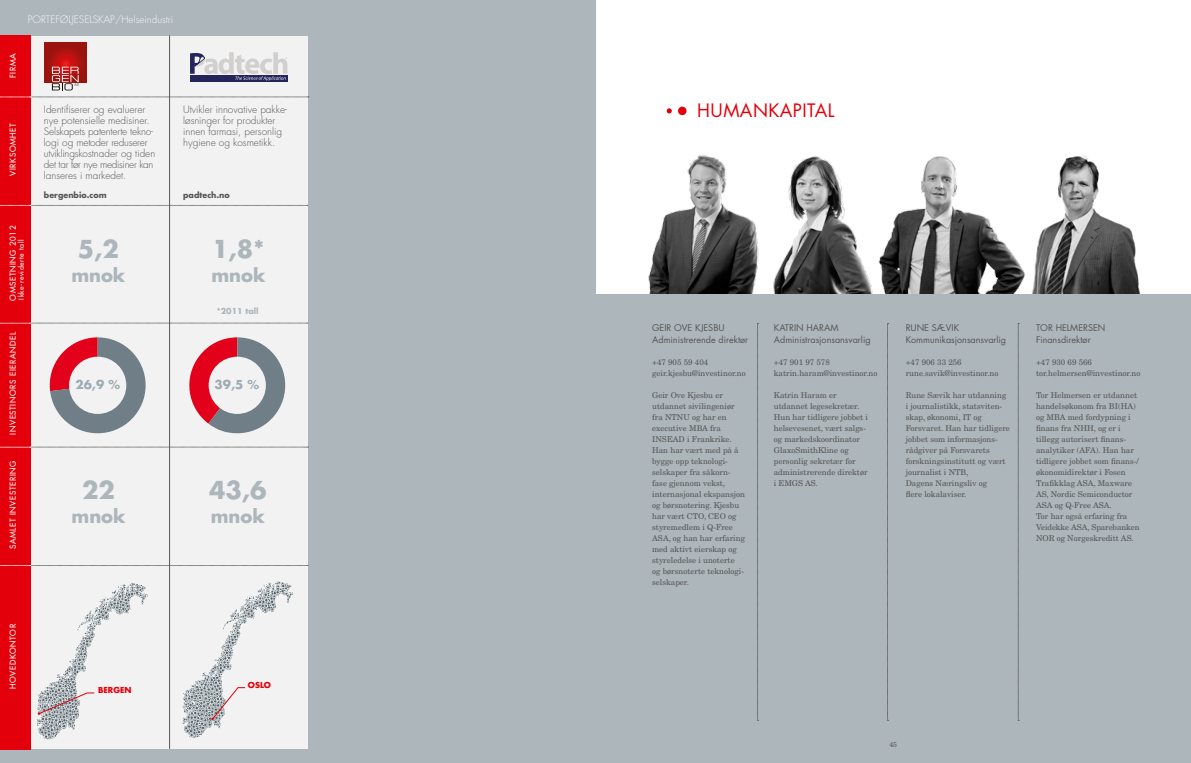
<style>
.page{position:relative;width:1191px;height:763px;background:#fff}
.page>*{position:absolute;margin:0;border:0;box-sizing:border-box;transform-origin:0 0}
.t1{font:700 24px "Futura Std";color:#acb6bb}
.t2{font:700 18px "Futura Std";color:#acb6bb}
.t3{font:18px "Futura";letter-spacing:.025em;color:#e3000b}
.t4{font:700 12px "Futura Std";color:#9eabb3}
.t5{font:300 10px/11px "Futura Std";color:#565655}
.t6{font:300 10px "Futura Std";color:#f9fafa}
.t7{font:9px/12px "Futura";color:#565655}
.t8{font:8px/11px "New Century Schlbk";color:#565655}
.t9{font:500 8px "Futura Std";letter-spacing:.075em;color:#fff}
.t10{font:700 8px "Futura Std";color:#565655}
.t11{font:700 8px "Futura Std";color:#e3000b}
.t12{font:700 8px "Futura Std";color:#acb6bb}
.t13{font:500 7px "Futura Std";letter-spacing:.075em;color:#fff}
.t14{font:7px "New Century Schlbk";color:#565655}
</style>
<div class="page">
<img style="left:1032px;top:155px;width:109px;height:139px">
<img style="left:648px;top:154px;width:111px;height:140px">
<img style="left:773px;top:156px;width:100px;height:138px">
<img style="left:878px;top:156px;width:148px;height:138px">
<div style="left:678px;top:107px;width:8px;height:8px;background:#e3000b;border-radius:50%"></div>
<svg style="left:666px;top:108px;width:6px;height:5px"></svg>
<div style="left:595px;top:294px;width:596px;height:469px;background:#acb6bb"></div>
<svg style="left:757px;top:323px;width:1px;height:398px"></svg>
<svg style="left:887px;top:323px;width:1px;height:398px"></svg>
<svg style="left:1018px;top:323px;width:1px;height:398px"></svg>
<div style="left:0;top:0;width:596px;height:763px;background:#acb6bb"></div>
<div style="left:0;top:36px;width:307px;height:712px;background:#f2f2f2"></div>
<svg style="left:45px;top:42px;width:41px;height:41px"></svg>
<svg style="left:52px;top:67px;width:27px;height:23px"></svg>
<svg style="left:37px;top:583px;width:111px;height:157px"></svg>
<svg style="left:50px;top:337px;width:96px;height:96px"></svg>
<div style="left:69px;top:356px;width:57px;height:58px;background:#f2f2f3;border-radius:50%"></div>
<div style="left:190px;top:75px;width:98px;height:7px;background:#25255b"></div>
<svg style="left:190px;top:52px;width:97px;height:29px"></svg>
<svg style="left:189px;top:337px;width:96px;height:96px"></svg>
<div style="left:209px;top:356px;width:57px;height:58px;background:#f2f2f3;border-radius:50%"></div>
<svg style="left:182px;top:581px;width:111px;height:157px"></svg>
<div style="left:0;top:36px;width:30px;height:713px;background:#e3000b"></div>
<svg style="left:0;top:96px;width:309px;height:2px"></svg>
<svg style="left:0;top:205px;width:308px;height:1px"></svg>
<svg style="left:0;top:322px;width:308px;height:2px"></svg>
<svg style="left:0;top:446px;width:308px;height:2px"></svg>
<svg style="left:0;top:564px;width:308px;height:2px"></svg>
<hr style="left:169px;top:35px;width:1px;height:713px;background:#565655">
<p class="t6" style="left:28px;top:14px;width:147px">PORTEFØLJESELSKAP/Helseindustri</p>
<p class="t9" style="left:8px;top:78px;width:26px;rotate:-90deg">FIRMA</p>
<p class="t9" style="left:8px;top:176px;width:54px;rotate:-90deg">VIRKSOMHET</p>
<p class="t9" style="left:8px;top:300px;width:76px;rotate:-90deg">OMSETNING 2012</p>
<p class="t13" style="left:17px;top:299px;width:61px;rotate:-90deg">Ikke-reviderte tall</p>
<p class="t9" style="left:8px;top:434px;width:104px;rotate:-90deg">INVESTINORS EIERANDEL</p>
<p class="t9" style="left:8px;top:549px;width:90px;rotate:-90deg">SAMLET INVESTERING</p>
<p class="t5" style="left:44px;top:104px;width:113px">Identifiserer og evaluerer nye potensielle medisiner.<br>Selskapets patenterte tekno&shy;logi og metoder reduserer utviklingskostnader og tiden det tar før nye medisiner kan lanseres i markedet.</p>
<p class="t10" style="left:44px;top:190px;width:64px">bergenbio.com</p>
<h1 class="t1" style="left:78px;top:233px;width:43px">5,2</h1>
<h2 class="t2" style="left:71px;top:263px;width:56px">mnok</h2>
<h3 class="t4" style="left:75px;top:377px;width:46px">26,9 %</h3>
<h1 class="t1" style="left:82px;top:474px;width:34px">22</h1>
<h2 class="t2" style="left:72px;top:504px;width:55px">mnok</h2>
<p class="t5" style="left:183px;top:104px;width:105px">Utvikler innovative pakke&shy;løsninger for produkter innen farmasi, personlig hygiene og kosmetikk.</p>
<p class="t10" style="left:183px;top:190px;width:48px">padtech.no</p>
<h1 class="t1" style="left:212px;top:233px;width:54px">1,8*</h1>
<h2 class="t2" style="left:211px;top:263px;width:55px">mnok</h2>
<p class="t12" style="left:217px;top:306px;width:43px">*2011 tall</p>
<h3 class="t4" style="left:215px;top:377px;width:46px">39,5 %</h3>
<h1 class="t1" style="left:209px;top:474px;width:59px">43,6</h1>
<h2 class="t2" style="left:211px;top:504px;width:55px">mnok</h2>
<p class="t9" style="left:8px;top:682px;width:60px;rotate:-90deg">OEDOT R</p>
<p class="t9" style="left:8px;top:689px;width:66px;rotate:-90deg">HOVEDKONTOR</p>
<p class="t9" style="left:9px;top:659px;width:32px;rotate:-90deg">K NO</p>
<p class="t9" style="left:9px;top:689px;width:20px;rotate:-90deg">H V</p>
<p class="t11" style="left:98px;top:684px;width:35px">BERGEN</p>
<p class="t11" style="left:248px;top:679px;width:25px">OSLO</p>
<h2 class="t3" style="left:697px;top:99px;width:136px">Human kapital</h2>
<p class="t7" style="left:652px;top:321px;width:49px">Geir Ove Kjes</p>
<p class="t7" style="left:652px;top:321px;width:98px;text-indent:61px">bu<br>Administrerende direktør</p>
<p class="t8" style="left:652px;top:356px;width:95px">+47 905 59 404 geir.kjesbu@investinor.no</p>
<p class="t8" style="left:652px;top:389px;width:84px">Geir Ove Kjesbu er utdannet sivilingeniør fra NTNU</p>
<p class="t8" style="left:652px;top:411px;width:76px;text-indent:40px">og har en executive MBA</p>
<p class="t8" style="left:710px;top:422px;width:12px">fra</p>
<p class="t8" style="left:652px;top:433px;width:94px;text-indent:26px">D i Frankrike.<br>Han har vært med på å bygge opp teknologi&shy;selskaper fra såkorn&shy;fase gjennom vekst, internasjonal ekspansjon og børsnotering. Kjesbu har vært CTO, CEO og styremedlem i Q-Free<br>ASA</p>
<p class="t8" style="left:652px;top:433px;width:11px">INSEA</p>
<p class="t8" style="left:652px;top:532px;width:94px;text-indent:17px">, og han har erfaring med aktivt eierskap og styreledelse i unoterte og børsnoterte teknologi&shy;selskaper.</p>
<p class="t7" style="left:774px;top:321px;width:98px;text-align:center">Haram<br>Administrasjonsansvarlig</p>
<p class="t8" style="left:774px;top:356px;width:105px">+47 901 97 578 katrin.haram@investinor.no</p>
<p class="t8" style="left:774px;top:389px;width:96px">Katrin Haram er utdannet legesekretær.<br>Hun har tidligere jobbet i helsevesenet, vært salgs&shy;og markedskoordinator<br>GlaxoSmithKline og personlig sekretær for administrerende direktør i EMGS</p>
<p class="t7" style="left:774px;top:321px;width:17px">Katrin</p>
<p class="t8" style="left:805px;top:477px;width:14px">AS .</p>
<p class="t7" style="left:905px;top:321px;width:102px">Rune Sævi k<br>Kommunikasjonsansvarlig</p>
<p class="t8" style="left:905px;top:356px;width:94px">+47 906 33 256 rune.savik@investinor.no</p>
<p class="t8" style="left:905px;top:389px;width:106px">Rune Sævik har utdanning i journalistikk, statsviten&shy;skap, økonomi, IT og<br>Forsvaret. Han har tidligere jobbet som informasjons&shy;rådgiver på Forsvarets forskningsinstitutt og vært journalist i NTB</p>
<p class="t8" style="left:905px;top:466px;width:83px;text-indent:60px">,<br>Dagens Næringsliv og flere lokalaviser.</p>
<p class="t7" style="left:1036px;top:321px;width:56px">Tor Helmersen<br>Finansdirektør</p>
<p class="t8" style="left:1036px;top:356px;width:106px">+47 930 69 566 tor.helmersen@investinor.no</p>
<p class="t8" style="left:1036px;top:389px;width:103px">Tor Helmersen er utdannet handelsøkonom fra BI(HA) og MBA</p>
<p class="t8" style="left:1036px;top:411px;width:96px;text-indent:32px">med fordypning i finans fra NHH</p>
<p class="t8" style="left:1036px;top:422px;width:104px;text-indent:58px">, og er i tillegg autorisert finans&shy;analytiker (AFA). Han har tidligere jobbet som finans-/ økonomidirektør i Fosen<br>Trafikklag ASA</p>
<p class="t8" style="left:1036px;top:477px;width:98px;text-align:justify;text-indent:57px">, Maxware AS, Nordic Semiconductor ASA</p>
<p class="t8" style="left:1054px;top:499px;width:45px">og Q-Free ASA</p>
<p class="t8" style="left:1036px;top:499px;width:93px;text-indent:74px">.<br>Tor har også erfaring fra<br>Veidekke ASA</p>
<p class="t8" style="left:1087px;top:521px;width:54px">, Sparebanken</p>
<p class="t8" style="left:1036px;top:532px;width:8px">NOR</p>
<p class="t8" style="left:1056px;top:532px;width:78px">og Norgeskreditt AS .</p>
<p class="t14" style="left:889px;top:739px;width:9px">45</p>
</div>
